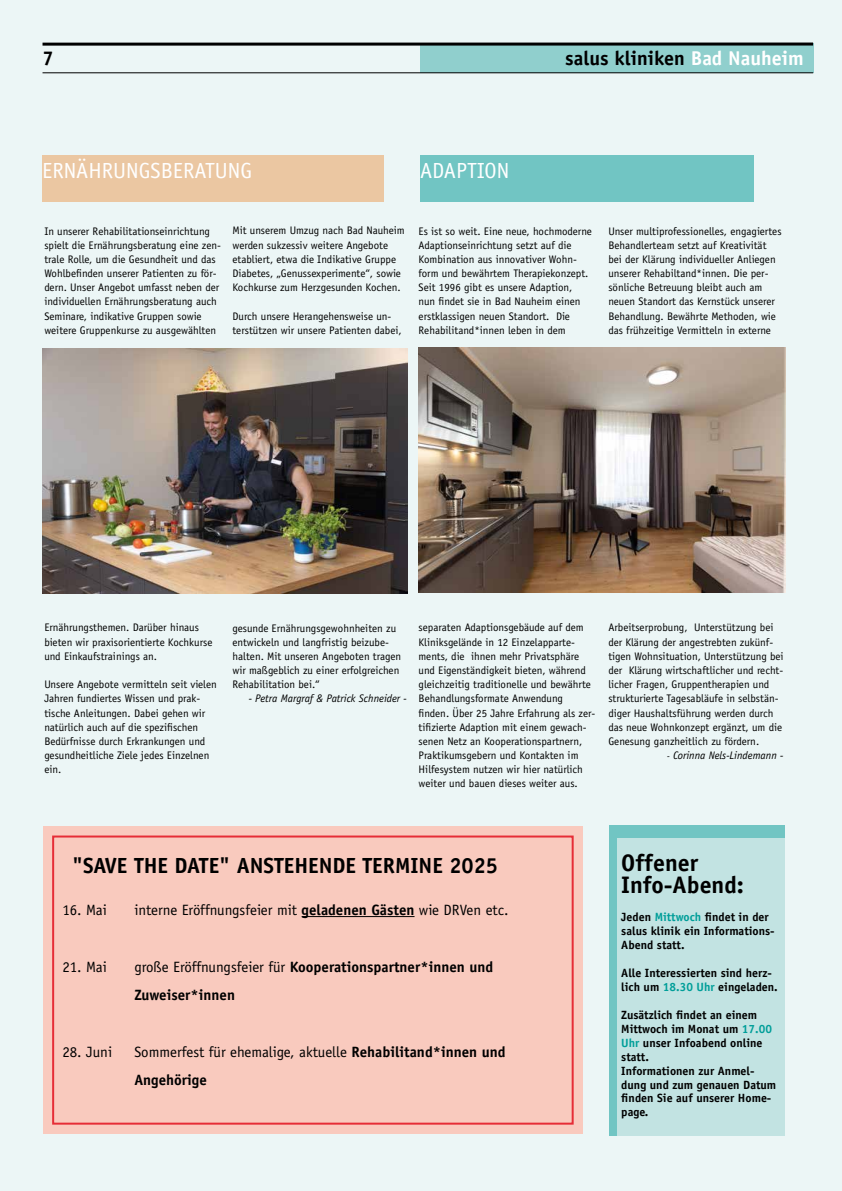
<style>
.page{position:relative;width:842px;height:1191px;background:#ecf6f6}
.page>*{position:absolute;margin:0;border:0;box-sizing:border-box;transform-origin:0 0}
.t1{font:700 23.9px/21.9px "Officina Sans Std";color:#000}
.t2{font:700 21.9px "Officina Sans Std";color:#000}
.t3{font:21.9px "Officina Sans Std";color:#fff}
.t4{font:700 20px "Officina Sans Std";color:#000}
.t5{font:14.9px/28.3px "Officina Sans Std";color:#000}
.t6{font:700 14.9px/28.3px "Officina Sans Std";color:#000}
.t7{font:700 12px/13.9px "Officina Sans Std";color:#000}
.t8{font:11px/14.2px "Officina Sans Std";color:#000}
.t9{font:italic 11px "Officina Sans Std";color:#000}
.s1{color:#fff}
.s2{font-size:9px}
.s3{font-weight:700}
.s4{font-weight:400}
.s5{color:#009e99}
</style>
<div class="page">
<div style="left:420px;top:155px;width:333px;height:47px;background:#71c5c3"></div>
<div style="left:42px;top:155px;width:342px;height:47px;background:#ebc7a2"></div>
<img style="left:43px;top:349px;width:364px;height:244px">
<img style="left:419px;top:348px;width:367px;height:244px">
<div style="left:43px;top:826px;width:540px;height:308px;background:#f9cabe"></div>
<div style="left:52px;top:835px;width:522px;height:289px;border:2px solid #e62d36"></div>
<hr style="left:302px;top:916px;width:112px;height:1px;background:#000">
<div style="left:615px;top:831px;width:169px;height:304px;background:#c2e3e2"></div>
<div style="left:612px;top:825px;width:173px;height:12px;background:#71c5c3"></div>
<div style="left:609px;top:825px;width:8px;height:310px;background:#71c5c3"></div>
<div style="left:420px;top:44px;width:393px;height:29px;background:#90cfcd"></div>
<hr style="left:43px;top:72px;width:770px;height:1px;background:#000">
<hr style="left:43px;top:43px;width:770px;height:3px;background:#000">
<h3 class="t4" style="left:43px;top:46px;width:13px">7</h3>
<h3 class="t4" style="left:565px;top:45px;width:240px">salus kliniken <span class="s1">Bad Nauheim</span></h3>
<h2 class="t3" style="left:42px;top:158px;width:211px">ERNÄHRUNGSBERATUNG</h2>
<h2 class="t3" style="left:420px;top:158px;width:91px">ADAPTION</h2>
<p class="t8" style="left:44px;top:224px;width:178px">In unserer Rehabilitationseinrichtung spielt die Ernährungsberatung eine zen&shy;trale Rolle, um die Gesundheit und das Wohlbefinden unserer Patienten zu för&shy;dern. Unser Angebot umfasst neben der individuellen Ernährungsberatung auch Seminare, indikative Gruppen sowie weitere Gruppenkurse zu ausgewählten</p>
<p class="t8" style="left:232px;top:224px;width:174px">Mit unserem Umzug nach Bad Nauheim werden sukzessiv weitere Angebote etabliert, etwa die Indikative Gruppe Diabetes, „Genussexperimente“, sowie Kochkurse zum Herzgesunden Kochen.</p>
<p class="t8" style="left:232px;top:309px;width:171px">Durch unsere Herangehensweise un&shy;terstützen wir unsere Patienten dabei,</p>
<p class="t8" style="left:419px;top:224px;width:175px">Es ist so weit. Eine neue, hochmoderne Adaptionseinrichtung setzt auf die Kombination aus innovativer Wohn&shy;form und bewährtem Therapiekonzept.<br>Seit 1996 gibt es unsere Adaption,<br>nun findet sie in Bad Nauheim einen erstklassigen neuen Standort. Die Rehabilitand*innen leben in dem</p>
<p class="t8" style="left:608px;top:224px;width:175px">Unser multiprofessionelles, engagiertes Behandlerteam setzt auf Kreativität bei der Klärung individueller Anliegen unserer Rehabiltand*innen. Die per&shy;sönliche Betreuung bleibt auch am neuen Standort das Kernstück unserer Behandlung. Bewährte Methoden, wie das frühzeitige Vermitteln in externe</p>
<p class="t8" style="left:44px;top:620px;width:170px">Ernährungsthemen. Darüber hinaus bieten wir praxisorientierte Kochkurse und Einkaufstrainings an.</p>
<p class="t8" style="left:44px;top:677px;width:174px">Unsere Angebote vermitteln seit vielen<br>Jahren fundiertes Wissen und prak&shy;tische Anleitungen. Dabei gehen wir natürlich auch auf die spezifischen<br>Bedürfnisse durch Erkrankungen und gesundheitliche Ziele jedes Einzelnen ein.</p>
<p class="t8" style="left:232px;top:620px;width:170px">gesunde Ernährungsgewohnheiten zu entwickeln und langfristig beizube&shy;halten. Mit unseren Angeboten tragen wir maßgeblich zu einer erfolgreichen Rehabilitation bei.“</p>
<p class="t9" style="left:249px;top:692px;width:160px">- Petra Margraf &amp; Patrick Schneider -</p>
<p class="t8" style="left:419px;top:620px;width:178px">separaten Adaptionsgebäude auf dem Kliniksgelände in 12 Einzelapparte&shy;ments, die ihnen mehr Privatsphäre und Eigenständigkeit bieten, während gleichzeitig traditionelle und bewährte Behandlungsformate Anwendung finden. Über 25 Jahre Erfahrung als zer&shy;tifizierte Adaption mit einem gewach&shy;senen Netz an Kooperationspartnern, Praktikumsgebern und Kontakten im Hilfesystem nutzen wir hier natürlich weiter und bauen dieses weiter aus.</p>
<p class="t8" style="left:608px;top:620px;width:177px">Arbeitserprobung, Unterstützung bei der Klärung der angestrebten zukünf&shy;tigen Wohnsituation, Unterstützung bei der Klärung wirtschaftlicher und recht&shy;licher Fragen, Gruppentherapien und strukturierte Tagesabläufe in selbstän&shy;diger Haushaltsführung werden durch das neue Wohnkonzept ergänzt, um die Genesung ganzheitlich zu fördern.</p>
<p class="t9" style="left:667px;top:749px;width:118px"><span class="s2">-</span> Corinna Nels-Lindemann -</p>
<h2 class="t2" style="left:72px;top:851px;width:427px">"SAVE THE DATE" ANSTEHENDE TERMINE 2025</h2>
<h3 class="t5" style="left:62px;top:896px;width:46px">16. Mai</h3>
<h3 class="t5" style="left:134px;top:896px;width:376px">interne Eröffnungsfeier mit <span class="s3">geladenen Gästen</span> wie DRVen etc.</h3>
<h3 class="t5" style="left:62px;top:952px;width:46px">21. Mai</h3>
<h3 class="t6" style="left:134px;top:952px;width:360px"><span class="s4">große Eröffnungsfeier für</span> Kooperationspartner*innen und<br>Zuweiser*innen</h3>
<h3 class="t5" style="left:62px;top:1037px;width:51px">28. Juni</h3>
<h3 class="t5" style="left:134px;top:1037px;width:373px">Sommerfest für ehemalige, aktuelle <span class="s3">Rehabilitand*innen und<br>Angehörige</span></h3>
<h1 class="t1" style="left:621px;top:852px;width:124px">Offener<br>Info-Abend:</h1>
<p class="t7" style="left:621px;top:909px;width:155px">Jeden <span class="s5">Mittwoch</span> findet in der salus klinik ein Informations-<br>Abend statt.</p>
<p class="t7" style="left:621px;top:965px;width:158px">Alle Interessierten sind herz&shy;lich um <span class="s5">18.30 Uhr</span> eingeladen.</p>
<p class="t7" style="left:621px;top:1007px;width:156px">Zusätzlich findet an einem<br>Mittwoch im Monat um <span class="s5">17.00<br>Uhr</span> unser Infoabend online statt.<br>Informationen zur Anmel&shy;dung und zum genauen Datum finden Sie auf unserer Home&shy;page.</p>
</div>
